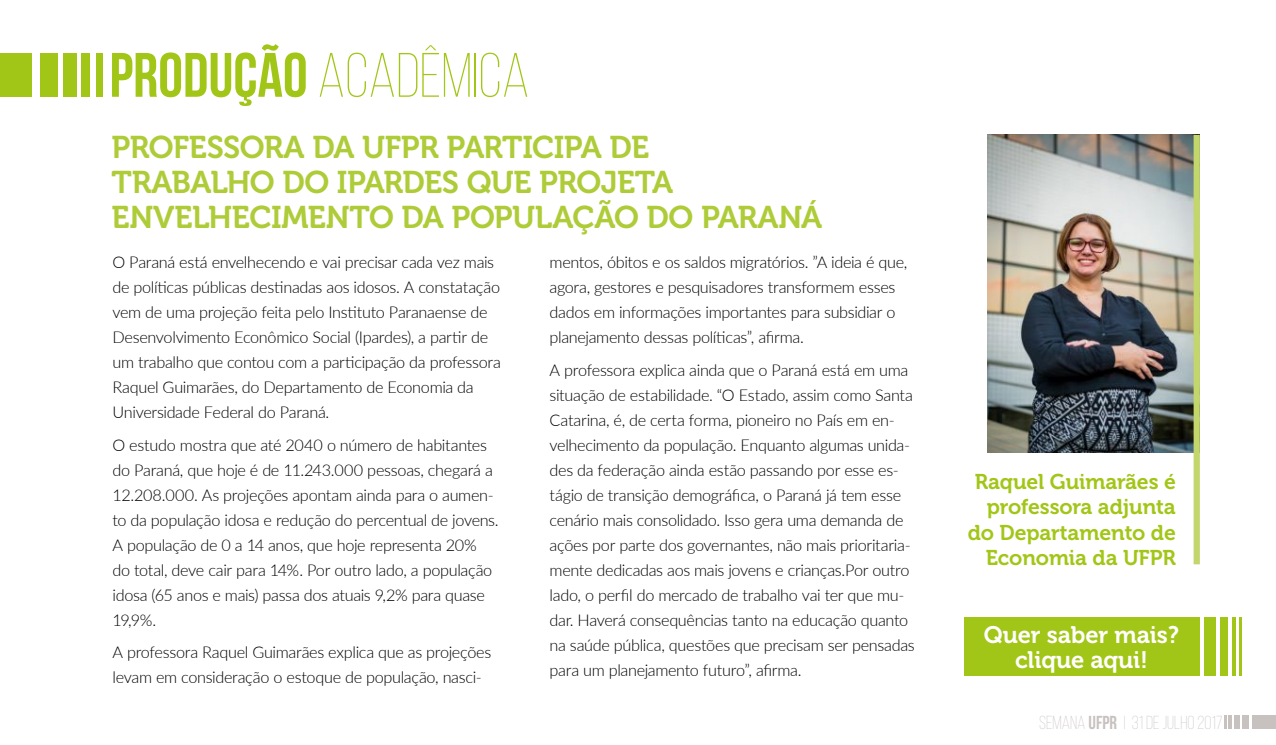
<style>
.page{position:relative;width:1276px;height:745px;background:#fff}
.page>*{position:absolute;margin:0;border:0;box-sizing:border-box;transform-origin:0 0}
.t1{font:300 62.5px "Bebas Neue";color:#a2c617}
.t2{font:31.25px/35px "Museo 700";letter-spacing:-.02em;color:#aecb38}
.t3{font:23.75px/25px "Museo 700";letter-spacing:-.005em;color:#fff;text-align:center}
.t4{font:21.25px/25px "Museo 700";letter-spacing:-.005em;color:#a2c617;text-align:right}
.t5{font:300 18.75px "Bebas Neue";color:#c7c1bf}
.t6{font:300 16.25px/25px "Lato";letter-spacing:-.02em;color:#000}
.s1{font-weight:700}
</style>
<div class="page">
<svg style="left:1224px;top:715px;width:2px;height:13px"></svg>
<hr style="left:1228px;top:715px;width:4px;height:13px;background:#c7c1bf">
<div style="left:1234px;top:715px;width:5px;height:13px;background:#c7c1bf"></div>
<div style="left:1242px;top:715px;width:6px;height:13px;background:#c7c1bf"></div>
<div style="left:1251px;top:715px;width:25px;height:13px;background:#c7c1bf"></div>
<div style="left:96px;top:53px;width:7px;height:44px;background:#a2c617"></div>
<div style="left:81px;top:53px;width:9px;height:44px;background:#a2c617"></div>
<div style="left:63px;top:53px;width:13px;height:44px;background:#a2c617"></div>
<div style="left:40px;top:53px;width:18px;height:44px;background:#a2c617"></div>
<div style="left:0;top:53px;width:31px;height:44px;background:#a2c617"></div>
<img style="left:988px;top:135px;width:205px;height:317px">
<div style="left:1193px;top:135px;width:6px;height:429px;background:#c2d66b"></div>
<div style="left:1220px;top:617px;width:7px;height:58px;background:#a2c617"></div>
<hr style="left:1239px;top:617px;width:2px;height:58px;background:#a2c617">
<hr style="left:1232px;top:617px;width:4px;height:58px;background:#a2c617">
<div style="left:1204px;top:617px;width:11px;height:58px;background:#a2c617"></div>
<div style="left:964px;top:617px;width:235px;height:58px;background:#a2c617"></div>
<h1 class="t1" style="left:109px;top:42px;width:421px"><span class="s1">PRODUÇÃO</span> ACADÊMICA</h1>
<h2 class="t2" style="left:112px;top:130px;width:712px">PROFESSORA DA UFPR PARTICIPA DE<br>TRABALHO DO IPARDES QUE PROJETA<br>ENVELHECIMENTO DA POPULAÇÃO DO PARANÁ</h2>
<p class="t6" style="left:549px;top:249px;width:359px">mentos, óbitos e os saldos migratórios. ”A ideia é que, agora, gestores e pesquisadores transformem esses dados em informações importantes para subsidiar o planejamento dessas políticas”, afirma.</p>
<p class="t6" style="left:549px;top:356px;width:367px">A professora explica ainda que o Paraná está em uma situação de estabilidade. “O Estado, assim como Santa Catarina, é, de certa forma, pioneiro no País em en&shy;velhecimento da população. Enquanto algumas unida&shy;des da federação ainda estão passando por esse es&shy;tágio de transição demográfica, o Paraná já tem esse cenário mais consolidado. Isso gera uma demanda de ações por parte dos governantes, não mais prioritaria&shy;mente dedicadas aos mais jovens e crianças.Por outro lado, o perfil do mercado de trabalho vai ter que mu&shy;dar. Haverá consequências tanto na educação quanto na saúde pública, questões que precisam ser pensadas para um planejamento futuro”, afirma.</p>
<p class="t6" style="left:112px;top:249px;width:390px">O Paraná está envelhecendo e vai precisar cada vez mais de políticas públicas destinadas aos idosos. A constatação vem de uma projeção feita pelo Instituto Paranaense de Desenvolvimento Econômico Social (Ipardes), a partir de um trabalho que contou com a participação da professora Raquel Guimarães, do Departamento de Economia da Universidade Federal do Paraná.</p>
<p class="t6" style="left:112px;top:431px;width:388px">O estudo mostra que até 2040 o número de habitantes do Paraná, que hoje é de 11.243.000 pessoas, chegará a 12.208.000. As projeções apontam ainda para o aumen&shy;to da população idosa e redução do percentual de jovens.<br>A população de 0 a 14 anos, que hoje representa 20%<br>do total, deve cair para 14%. Por outro lado, a população idosa (65 anos e mais) passa dos atuais 9,2% para quase 19,9%.</p>
<p class="t6" style="left:112px;top:638px;width:380px">A professora Raquel Guimarães explica que as projeções levam em consideração o estoque de população, nasci-</p>
<h3 class="t4" style="left:967px;top:469px;width:210px">Raquel Guimarães é professora adjunta do Departamento de<br>Economia da UFPR</h3>
<h3 class="t3" style="left:984px;top:622px;width:197px">Quer saber mais? clique aqui!</h3>
<p class="t5" style="left:1039px;top:712px;width:185px">SEMANA <span class="s1">UFPR</span> | 31 DE JULHO 2017</p>
</div>
